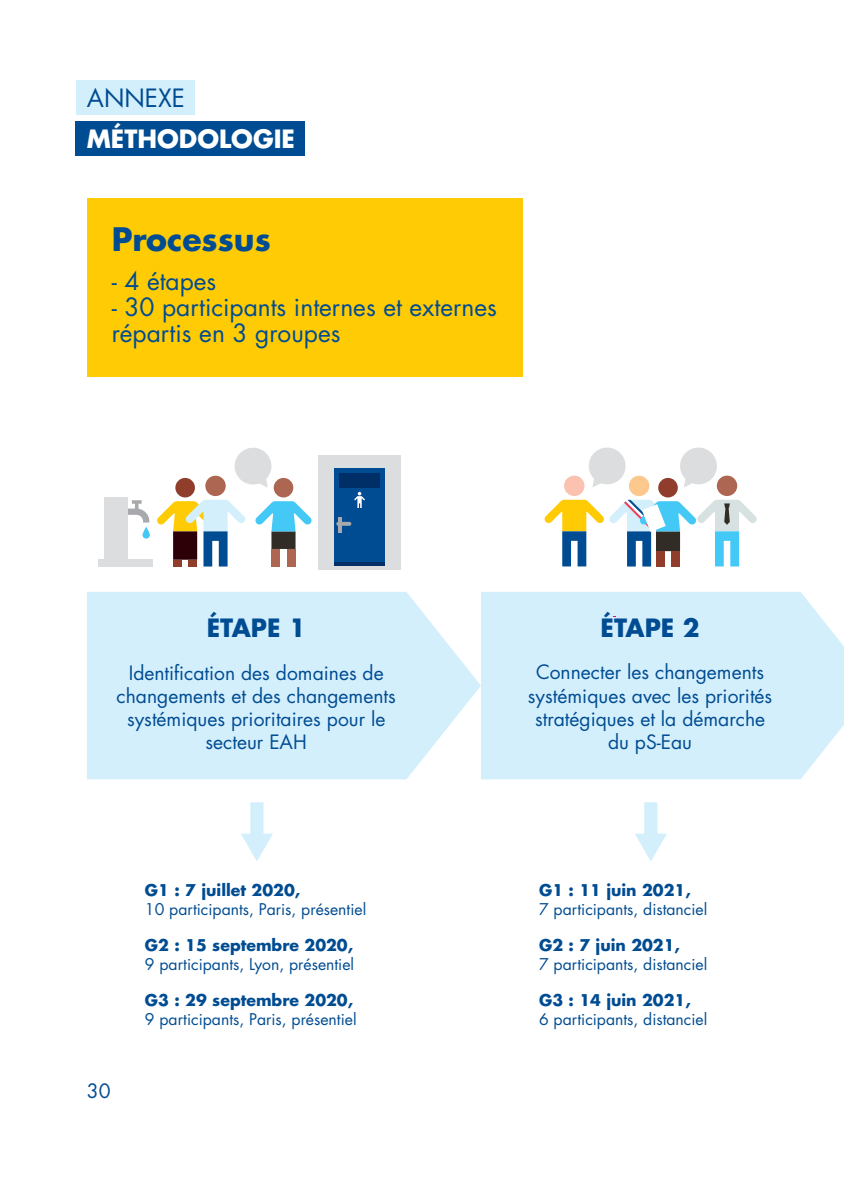
<style>
.page{position:relative;width:844px;height:1191px;background:#fff}
.page>*{position:absolute;margin:0;border:0;box-sizing:border-box;transform-origin:0 0}
.t1{font:700 31.5px "Futura Std";color:#004c92}
.t2{font:24.5px/26.2px "Futura Std";color:#004c92}
.t3{font:700 24.5px "Futura Std";color:#004c92}
.t4{font:700 24.5px "Futura Std";color:#fff}
.t5{font:19.25px/23.1px "Futura Std";color:#004c92;text-align:center}
.t6{font:15.75px "Futura Std";color:#004c92}
.t7{font:700 15.75px "Futura Std";color:#004c92}
</style>
<div class="page">
<svg style="left:87px;top:592px;width:394px;height:187px;background:#d7f0fc"></svg>
<div style="left:481px;top:592px;width:362px;height:187px;background:#d4effc"></div>
<svg style="left:241px;top:802px;width:32px;height:59px"></svg>
<svg style="left:635px;top:802px;width:31px;height:59px"></svg>
<svg style="left:234px;top:448px;width:38px;height:40px"></svg>
<div style="left:271px;top:549px;width:9px;height:17px;background:#ac6652"></div>
<div style="left:287px;top:549px;width:8px;height:17px;background:#ac6652"></div>
<div style="left:273px;top:478px;width:20px;height:19px;background:#ac6652;border-radius:50%"></div>
<svg style="left:255px;top:501px;width:57px;height:48px"></svg>
<svg style="left:142px;top:526px;width:8px;height:12px"></svg>
<svg style="left:127px;top:500px;width:22px;height:22px"></svg>
<div style="left:104px;top:497px;width:23px;height:61px;background:#dcddde"></div>
<div style="left:98px;top:558px;width:55px;height:8px;background:#dcddde"></div>
<div style="left:205px;top:476px;width:21px;height:20px;background:#ac6652;border-radius:50%"></div>
<div style="left:175px;top:478px;width:20px;height:19px;background:#903e2b;border-radius:50%"></div>
<svg style="left:157px;top:500px;width:88px;height:66px"></svg>
<svg style="left:680px;top:447px;width:37px;height:40px"></svg>
<div style="left:628px;top:476px;width:21px;height:20px;background:#fdc88e;border-radius:50%"></div>
<div style="left:716px;top:475px;width:21px;height:21px;background:#ac6652;border-radius:50%"></div>
<div style="left:658px;top:478px;width:19px;height:19px;background:#903e2b;border-radius:50%"></div>
<svg style="left:589px;top:447px;width:37px;height:40px"></svg>
<div style="left:564px;top:475px;width:20px;height:21px;background:#fbc2b0;border-radius:50%"></div>
<svg style="left:544px;top:500px;width:212px;height:66px"></svg>
<div style="left:87px;top:198px;width:435px;height:179px;background:#ffcb05"></div>
<div style="left:318px;top:455px;width:82px;height:115px;background:#dcddde"></div>
<div style="left:334px;top:468px;width:50px;height:94px;background:#004c92"></div>
<div style="left:339px;top:473px;width:41px;height:15px;background:#002f67"></div>
<hr style="left:334px;top:562px;width:50px;height:4px;background:#002f67">
<hr style="left:338px;top:518px;width:4px;height:15px;background:#a7a9ac">
<svg style="left:336px;top:522px;width:15px;height:4px"></svg>
<svg style="left:354px;top:492px;width:11px;height:16px"></svg>
<div style="left:76px;top:121px;width:229px;height:34px;background:#004c92"></div>
<div style="left:76px;top:80px;width:118px;height:35px;background:#d4effc"></div>
<p class="t2" style="left:87px;top:85px;width:99px">ANNEXE</p>
<p class="t4" style="left:87px;top:123px;width:210px">MÉTHODOLOGIE</p>
<h1 class="t1" style="left:112px;top:218px;width:161px">Processus</h1>
<p class="t2" style="left:112px;top:268px;width:106px">- 4 étapes</p>
<p class="t2" style="left:112px;top:294px;width:386px">- 30 participants internes et externes répartis en 3 groupes</p>
<p class="t3" style="left:207px;top:611px;width:101px">ÉTAPE 1</p>
<p class="t5" style="left:116px;top:661px;width:281px">Identification des domaines de changements et des changements systémiques prioritaires pour le secteur EAH</p>
<p class="t5" style="left:87px;top:1080px;width:25px">30</p>
<p class="t7" style="left:145px;top:879px;width:157px">G1 : 7 juillet 2020,</p>
<p class="t6" style="left:145px;top:899px;width:223px">10 participants, Paris, présentiel</p>
<p class="t7" style="left:145px;top:934px;width:210px">G2 : 15 septembre 2020,</p>
<p class="t6" style="left:145px;top:954px;width:211px">9 participants, Lyon, présentiel</p>
<p class="t7" style="left:145px;top:990px;width:210px">G3 : 29 septembre 2020,</p>
<p class="t6" style="left:145px;top:1009px;width:213px">9 participants, Paris, présentiel</p>
<p class="t3" style="left:600px;top:611px;width:101px">ÉTAPE 2</p>
<p class="t5" style="left:527px;top:661px;width:246px">Connecter les changements systémiques avec les priorités stratégiques et la démarche du pS-Eau</p>
<p class="t7" style="left:539px;top:879px;width:153px">G1 : 11 juin 2021,</p>
<p class="t6" style="left:539px;top:899px;width:170px">7 participants, distanciel</p>
<p class="t7" style="left:539px;top:934px;width:142px">G2 : 7 juin 2021,</p>
<p class="t6" style="left:539px;top:954px;width:170px">7 participants, distanciel</p>
<p class="t7" style="left:539px;top:990px;width:153px">G3 : 14 juin 2021,</p>
<p class="t6" style="left:539px;top:1009px;width:170px">6 participants, distanciel</p>
</div>
